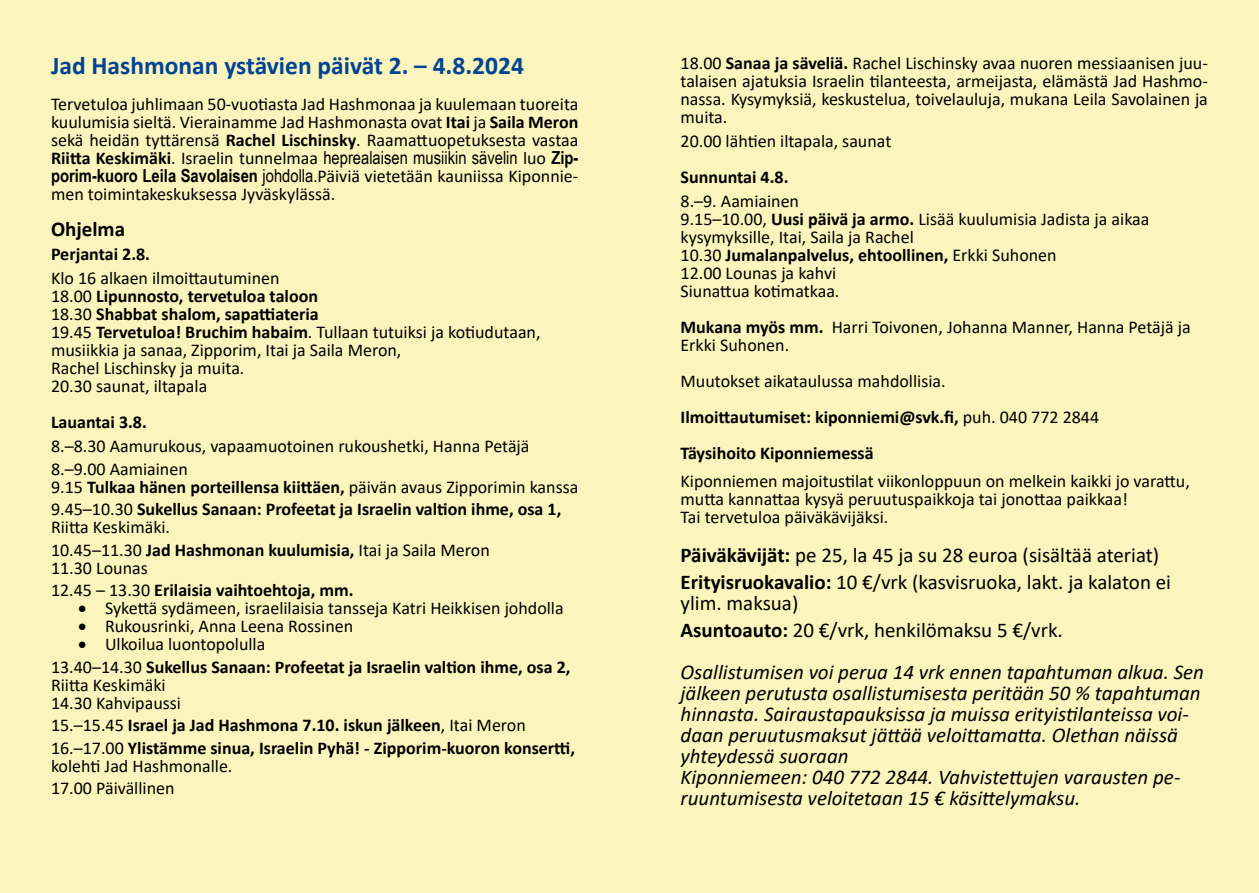
<style>
.page{position:relative;width:1259px;height:893px;background:#fcf4bd}
.page>*{position:absolute;margin:0;border:0;box-sizing:border-box;transform-origin:0 0}
.t1{font:700 25.5px "Calibri";color:#004494}
.t2{font:italic 21px/21px "Calibri";color:#000}
.t3{font:21px/27px "Calibri";color:#000}
.t4{font:700 21px "Calibri";color:#000}
.t5{font:18px/18px "Calibri";color:#000}
.t6{font:700 18px/22.5px "Calibri";color:#000}
.t7{font:18px "Arial Narrow";color:#000}
.s1{font-weight:700}
.s2{font-family:"Calibri";font-weight:700}
.s3{font-family:"Calibri"}
.s4{font-family:"Arial Narrow";font-weight:700}
.s5{font-family:"Arial Narrow"}
.s6{font-weight:400}
</style>
<div class="page">
<h1 class="t1" style="left:51px;top:48px;width:474px">Jad Hashmonan ystävien päivät 2. – 4.8.2024</h1>
<p class="t5" style="left:51px;top:95px;width:529px;text-align:justify">Tervetuloa juhlimaan 50-vuotiasta Jad Hashmonaa ja kuulemaan tuoreita kuulumisia sieltä. Vierainamme Jad Hashmonasta ovat <span class="s1">Itai</span> ja <span class="s1">Saila Meron </span>sekä heidän tyttärensä <span class="s1">Rachel Lischinsky</span>. Raamattuopetuksesta vastaa</p>
<p class="t7" style="left:51px;top:145px;width:529px"><span class="s2">Riitta Keskimäki</span><span class="s3">. Israelin tunnelmaa</span> heprealaisen musiikin sävelin <span class="s3">luo</span> <span class="s1">Zip-</span></p>
<p class="t5" style="left:51px;top:167px;width:529px"><span class="s4">porim-kuoro Leila Savolaisen</span> <span class="s5">johdolla.</span>Päiviä vietetään kauniissa Kiponnie&shy;men toimintakeskuksessa Jyväskylässä.</p>
<p class="t4" style="left:51px;top:215px;width:76px">Ohjelma</p>
<p class="t6" style="left:51px;top:243px;width:101px">Perjantai 2.8.</p>
<p class="t5" style="left:51px;top:269px;width:491px">Klo 16 alkaen ilmoittautuminen<br>18.00 <span class="s1">Lipunnosto, tervetuloa taloon<br></span>18.30 <span class="s1">Shabbat shalom, sapattiateria<br></span>19.45 <span class="s1">Tervetuloa! Bruchim habaim</span>. Tullaan tutuiksi ja kotiudutaan, musiikkia ja sanaa, Zipporim, Itai ja Saila Meron,<br>Rachel Lischinsky ja muita.<br>20.30 saunat, iltapala</p>
<p class="t6" style="left:51px;top:411px;width:97px">Lauantai 3.8.</p>
<p class="t5" style="left:51px;top:435px;width:480px;line-height:22.5px">8.–8.30 Aamurukous, vapaamuotoinen rukoushetki, Hanna Petäjä<br>8.–9.00 Aamiainen</p>
<p class="t6" style="left:51px;top:475px;width:529px"><span class="s6">9.15</span> Tulkaa hänen porteillensa kiittäen, <span class="s6">päivän avaus Zipporimin kanssa<br>9.45–10.30</span> Sukellus Sanaan: Profeetat ja Israelin valtion ihme, osa 1,</p>
<p class="t5" style="left:51px;top:516px;width:440px;line-height:22.5px">Riitta Keskimäki.<br>10.45–11.30 <span class="s1">Jad Hashmonan kuulumisia,</span> Itai ja Saila Meron</p>
<p class="t6" style="left:51px;top:556px;width:304px"><span class="s6">11.30 Lounas<br>12.45 – 13.30</span> Erilaisia vaihtoehtoja, mm.</p>
<p class="t5" style="left:78px;top:599px;width:487px">• Sykettä sydämeen, israelilaisia tansseja Katri Heikkisen johdolla</p>
<p class="t5" style="left:78px;top:617px;width:277px">• Rukousrinki, Anna Leena Rossinen</p>
<p class="t6" style="left:51px;top:633px;width:521px;text-indent:27px">• <span class="s6">Ulkoilua luontopolulla<br>13.40–14.30</span> Sukellus Sanaan: Profeetat ja Israelin valtion ihme, osa 2,</p>
<p class="t5" style="left:51px;top:675px;width:131px">Riitta Keskimäki<br>14.30 Kahvipaussi</p>
<p class="t6" style="left:51px;top:714px;width:525px"><span class="s6">15.–15.45</span> Israel ja Jad Hashmona 7.10. iskun jälkeen<span class="s6">, Itai Meron<br>16.–17.00</span> Ylistämme sinua, Israelin Pyhä! - Zipporim-kuoron konsertti,</p>
<p class="t5" style="left:51px;top:754px;width:183px;line-height:22.5px">kolehti Jad Hashmonalle.<br>17.00 Päivällinen</p>
<p class="t5" style="left:680px;top:53px;width:529px;text-align:justify">18.00 <span class="s1">Sanaa ja säveliä.</span> Rachel Lischinsky avaa nuoren messiaanisen juu&shy;talaisen ajatuksia Israelin tilanteesta, armeijasta, elämästä Jad Hashmo&shy;nassa. Kysymyksiä, keskustelua, toivelauluja, mukana Leila Savolainen ja muita.</p>
<p class="t5" style="left:680px;top:131px;width:212px">20.00 lähtien iltapala, saunat</p>
<p class="t6" style="left:680px;top:165px;width:109px">Sunnuntai 4.8.</p>
<p class="t5" style="left:680px;top:191px;width:470px">8.–9. Aamiainen<br>9.15–10.00, <span class="s1">Uusi päivä ja armo.</span> Lisää kuulumisia Jadista ja aikaa kysymyksille, Itai, Saila ja Rachel<br>10.30 <span class="s1">Jumalanpalvelus, ehtoollinen,</span> Erkki Suhonen<br>12.00 Lounas ja kahvi<br>Siunattua kotimatkaa.</p>
<p class="t5" style="left:680px;top:317px;width:512px"><span class="s1">Mukana myös mm.</span> Harri Toivonen, Johanna Manner, Hanna Petäjä ja<br>Erkki Suhonen.</p>
<p class="t6" style="left:680px;top:363px;width:420px;line-height:36px"><span class="s6">Muutokset aikataulussa mahdollisia.<br></span>Ilmoittautumiset: kiponniemi@svk.fi, <span class="s6">puh. 040 772 2844<br></span>Täysihoito Kiponniemessä</p>
<p class="t5" style="left:680px;top:472px;width:511px">Kiponniemen majoitustilat viikonloppuun on melkein kaikki jo varattu, mutta kannattaa kysyä peruutuspaikkoja tai jonottaa paikkaa!<br>Tai tervetuloa päiväkävijäksi.</p>
<p class="t3" style="left:680px;top:541px;width:492px"><span class="s1">Päiväkävijät:</span> pe 25, la 45 ja su 28 euroa (sisältää ateriat)<br><span class="s1">Erityisruokavalio:</span> 10 €/vrk (kasvisruoka, lakt. ja kalaton ei</p>
<p class="t3" style="left:680px;top:589px;width:384px">ylim. maksua)<br><span class="s1">Asuntoauto:</span> 20 €/vrk, henkilömaksu 5 €/vrk.</p>
<p class="t2" style="left:680px;top:661px;width:525px">Osallistumisen voi perua 14 vrk ennen tapahtuman alkua. Sen jälkeen perutusta osallistumisesta peritään 50 % tapahtuman hinnasta. Sairaustapauksissa ja muissa erityistilanteissa voi&shy;daan peruutusmaksut jättää veloittamatta. Olethan näissä yhteydessä suoraan<br>Kiponniemeen: 040 772 2844. Vahvistettujen varausten pe&shy;ruuntumisesta veloitetaan 15 € käsittelymaksu.</p>
</div>
